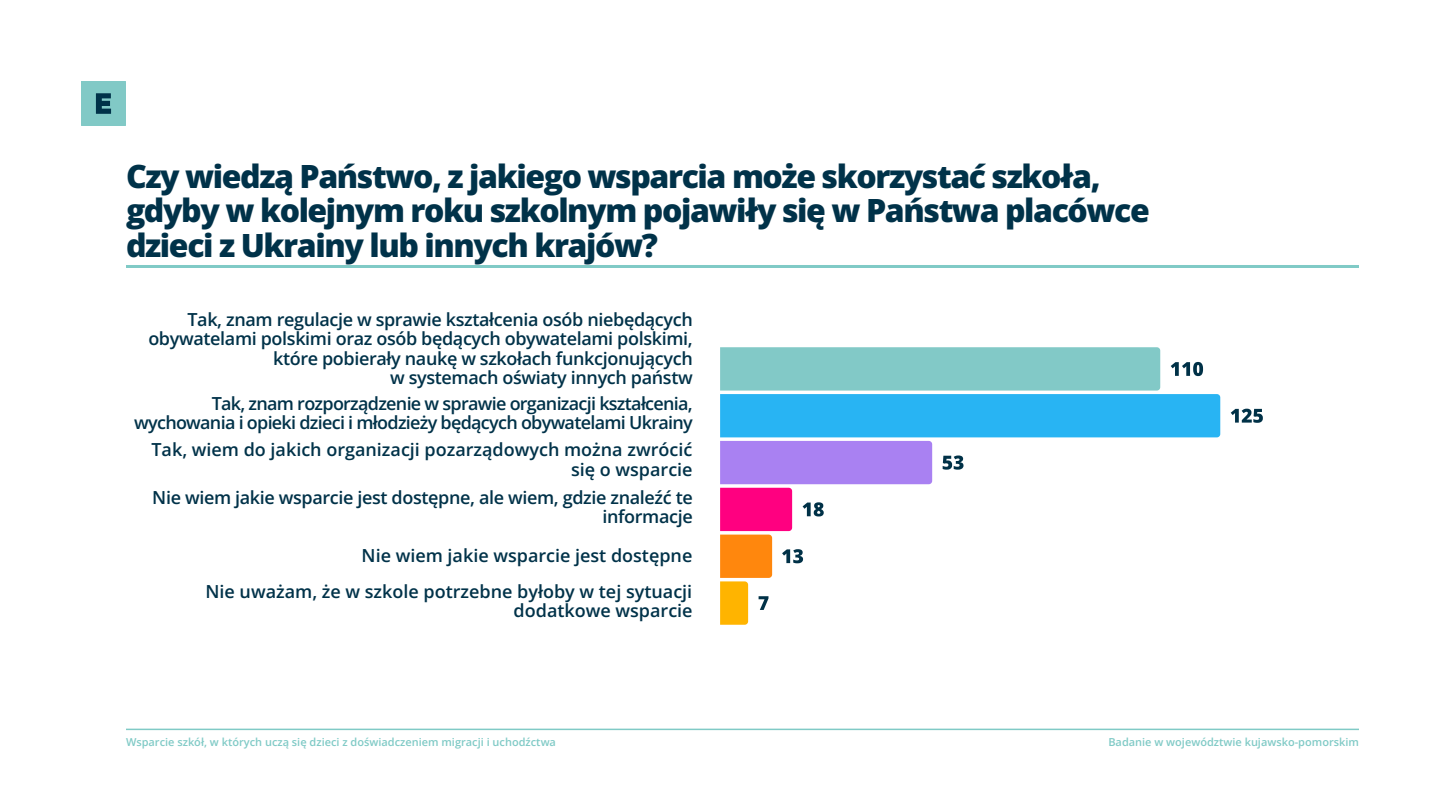
<style>
.page{position:relative;width:1440px;height:810px;background:#fff}
.page>*{position:absolute;margin:0;border:0;box-sizing:border-box;transform-origin:0 0}
.t1{font:800 32px/34.5px "Open Sans";letter-spacing:-.045em;color:#003249}
.t2{font:600 18px/19.5px "Open Sans";letter-spacing:-.02em;color:#003249;text-align:right}
.t3{font:600 18px/19.5px "Open Sans";color:#003249;text-align:right}
.t4{font:600 18px/18.8px "Open Sans";letter-spacing:-.04em;color:#003249;text-align:right}
.t5{font:600 11px "Open Sans";color:#80cac6}
</style>
<div class="page">
<div style="left:82px;top:82px;width:43px;height:43px;background:#81c9c6"></div>
<div style="left:81px;top:81px;width:45px;height:45px;border:1px solid #81c9c6"></div>
<svg style="left:96px;top:93px;width:15px;height:21px"></svg>
<svg style="left:1231px;top:409px;width:32px;height:14px"></svg>
<svg style="left:720px;top:347px;width:500px;height:278px"></svg>
<hr style="left:126px;top:265px;width:1233px;height:3px;background:#80cac6">
<hr style="left:126px;top:729px;width:1233px;height:1px;background:#80cac6">
<p class="t1" style="left:126px;top:158px;width:1025px">Czy wiedzą Państwo, z jakiego wsparcia może skorzystać szkoła, gdyby w kolejnym roku szkolnym pojawiły się w Państwa placówce dzieci z Ukrainy lub innych krajów?</p>
<h1 class="t2" style="left:148px;top:309px;width:546px">Tak, znam regulacje w sprawie kształcenia osób niebędących obywatelami polskimi oraz osób będących obywatelami polskimi, które pobierały naukę w szkołach funkcjonujących</h1>
<h2 class="t2" style="left:390px;top:367px;width:304px">w systemach oświaty innych państw</h2>
<h2 class="t4" style="left:134px;top:394px;width:560px">Tak, znam rozporządzenie w sprawie organizacji kształcenia, wychowania i opieki dzieci i młodzieży będących obywatelami Ukrainy</h2>
<h2 class="t3" style="left:151px;top:440px;width:543px">Tak, wiem do jakich organizacji pozarządowych można zwrócić się o wsparcie</h2>
<h2 class="t2" style="left:152px;top:487px;width:542px">Nie wiem jakie wsparcie jest dostępne, ale wiem, gdzie znaleźć te informacje</h2>
<h2 class="t3" style="left:362px;top:545px;width:332px">Nie wiem jakie wsparcie jest dostępne</h2>
<h2 class="t3" style="left:206px;top:581px;width:489px">Nie uważam, że w szkole potrzebne byłoby w tej sytuacji dodatkowe wsparcie</h2>
<h2 class="t5" style="left:126px;top:734px;width:432px">Wsparcie szkół, w których uczą się dzieci z doświadczeniem migracji i uchodźctwa</h2>
<p class="t5" style="left:1108px;top:734px;width:252px">Badanie w województwie kujawsko-pomorskim</p>
</div>
